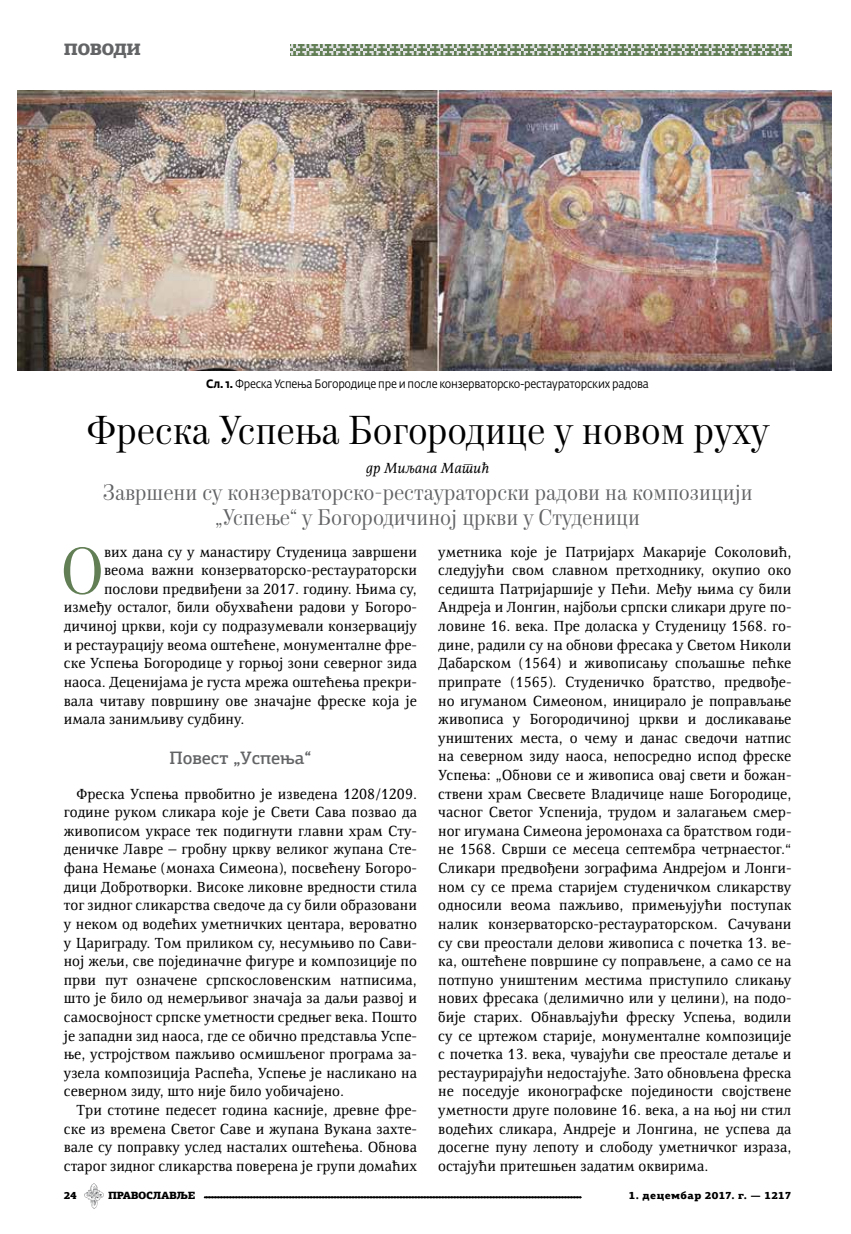
<style>
.page{position:relative;width:851px;height:1234px;background:#fff}
.page>*{position:absolute;margin:0;border:0;box-sizing:border-box;transform-origin:0 0}
.t1{font:61.5px "Neoplanta BG";color:#617e54}
.t2{font:37.5px "Neoplanta BG";color:#000}
.t3{font:21px/25.5px "Neoplanta BG";color:#636466;text-align:center}
.t4{font:500 18px "PF Agora Slab Pro";color:#636466}
.t5{font:900 16.5px "PF Agora Slab Pro";letter-spacing:-.035em;color:#636466}
.t6{font:15px/18.6px "Resavska BG";color:#000;text-align:justify}
.t7{font:italic 15px "Resavska BG";letter-spacing:-.01em;color:#000}
.t8{font:12px "Fedra Sans Pro";letter-spacing:-.02em;color:#000;scale:.9 1}
.t9{font:900 10.5px "PF Agora Slab Pro";letter-spacing:.035em;color:#000}
.t10{font:900 10.5px "PF Agora Slab Pro";letter-spacing:-.035em;color:#000}
.t11{font:900 10.5px "PF Agora Slab Pro";letter-spacing:-.01em;color:#000}
.s1{font-weight:700}
</style>
<div class="page">
<svg style="left:204px;top:1196px;width:377px;height:1px"></svg>
<svg style="left:84px;top:1183px;width:20px;height:25px"></svg>
<svg style="left:290px;top:44px;width:501px;height:11px"></svg>
<img style="left:18px;top:91px;width:813px;height:279px">
<p class="t5" style="left:64px;top:39px;width:79px">ПОВОДИ</p>
<p class="t8" style="left:206px;top:376px;width:493px"><span class="s1">Сл. 1.</span> Фреска Успења Богородице пре и после конзерваторско-рестаураторских радова</p>
<h2 class="t2" style="left:86px;top:407px;width:684px">Фреска Успења Богородице у новом руху</h2>
<h3 class="t3" style="left:103px;top:479px;width:651px">Завршени су конзерваторско-рестаураторски радови на композицији „Успење“ у Богородичиној цркви у Студеници</h3>
<p class="t7" style="left:366px;top:459px;width:125px">др Миљана Матић</p>
<h1 class="t1" style="left:60px;top:533px;width:45px">О</h1>
<p class="t6" style="left:104px;top:542px;width:314px">вих дана су у манастиру Студеница завршени</p>
<p class="t6" style="left:104px;top:560px;width:314px">веома важни конзерваторско-рестаураторски</p>
<p class="t6" style="left:104px;top:579px;width:314px">послови предвиђени за 2017. годину. Њима су,</p>
<p class="t6" style="left:64px;top:598px;width:353px">између осталог, били обухваћени радови у Богоро-</p>
<p class="t6" style="left:64px;top:616px;width:354px">дичиној цркви, који су подразумевали конзервацију</p>
<p class="t6" style="left:64px;top:635px;width:353px">и рестаурацију веома оштећене, монументалне фре-</p>
<p class="t6" style="left:64px;top:653px;width:354px">ске Успења Богородице у горњој зони северног зида</p>
<p class="t6" style="left:64px;top:672px;width:353px">наоса. Деценијама је густа мрежа оштећења прекри-</p>
<p class="t6" style="left:64px;top:691px;width:354px">вала читаву површину ове значајне фреске која је</p>
<p class="t6" style="left:64px;top:709px;width:182px">имала занимљиву судбину.</p>
<p class="t4" style="left:169px;top:746px;width:143px">По-вест „Ус-пе-ња“</p>
<p class="t6" style="left:64px;top:784px;width:354px;text-indent:13px">Фреска Успења првобитно је изведена 1208/1209. године руком сликара које је Свети Сава позвао да живописом украсе тек подигнути главни храм Сту&shy;деничке Лавре – гробну цркву великог жупана Сте&shy;фана Немање (монаха Симеона), посвећену Богоро&shy;дици Добротворки. Високе ликовне вредности стила тог зидног сликарства сведоче да су били образовани у неком од водећих уметничких центара, вероватно у Цариграду. Том приликом су, несумњиво по Сави&shy;ној жељи, све појединачне фигуре и композиције по први пут означене српскословенским натписима, што је било од немерљивог значаја за даљи развој и самосвојност српске уметности средњег века. Пошто је западни зид наоса, где се обично представља Успе&shy;ње, устројством пажљиво осмишљеног програма за&shy;узела композиција Распећа, Успење је насликано на северном зиду, што није било уобичајено.</p>
<p class="t6" style="left:64px;top:1100px;width:354px;text-indent:13px">Три стотине педесет година касније, древне фре&shy;ске из времена Светог Саве и жупана Вукана захте&shy;вале су поправку услед насталих оштећења. Обнова старог зидног сликарства поверена је групи домаћих</p>
<p class="t6" style="left:438px;top:542px;width:354px">уметника које је Патријарх Макарије Соколовић, следујући свом славном претходнику, окупио око седишта Патријаршије у Пећи. Међу њима су били Андреја и Лонгин, најбољи српски сликари друге по&shy;ловине 16. века. Пре доласка у Студеницу 1568. го&shy;дине, радили су на обнови фресака у Светом Николи Дабарском (1564) и живописању спољашње пећке припрате (1565). Студеничко братство, предвође&shy;но игуманом Симеоном, иницирало је поправљање живописа у Богородичиној цркви и досликавање уништених места, о чему и данас сведочи натпис на северном зиду наоса, непосредно испод фреске Успења: „Обнови се и живописа овај свети и божан&shy;ствени храм Свесвете Владичице наше Богородице, часног Светог Успенија, трудом и залагањем смер&shy;ног игумана Симеона јеромонаха са братством годи&shy;не 1568. Сврши се месеца септембра четрнаестог.“ Сликари предвођени зографима Андрејом и Лонги&shy;ном су се према старијем студеничком сликарству односили веома пажљиво, примењујући поступак налик конзерваторско-рестаураторском. Сачувани су сви преостали делови живописа с почетка 13. ве&shy;ка, оштећене површине су поправљене, а само се на потпуно уништеним местима приступило сликању нових фресака (делимично или у целини), на подо&shy;бије старих. Обнављајући фреску Успења, водили су се цртежом старије, монументалне композиције с почетка 13. века, чувајући све преостале детаље и рестаурирајући недостајуће. Зато обновљена фреска не поседује иконографске појединости својствене уметности друге половине 16. века, а на њој ни стил водећих сликара, Андреје и Лонгина, не успева да досегне пуну лепоту и слободу уметничког израза, остајући притешњен задатим оквирима.</p>
<p class="t11" style="left:64px;top:1188px;width:14px">24</p>
<p class="t10" style="left:108px;top:1188px;width:89px">ПРАВОСЛАВЉЕ</p>
<p class="t9" style="left:628px;top:1188px;width:164px">1. децембар 2017. г. — 1217</p>
</div>
